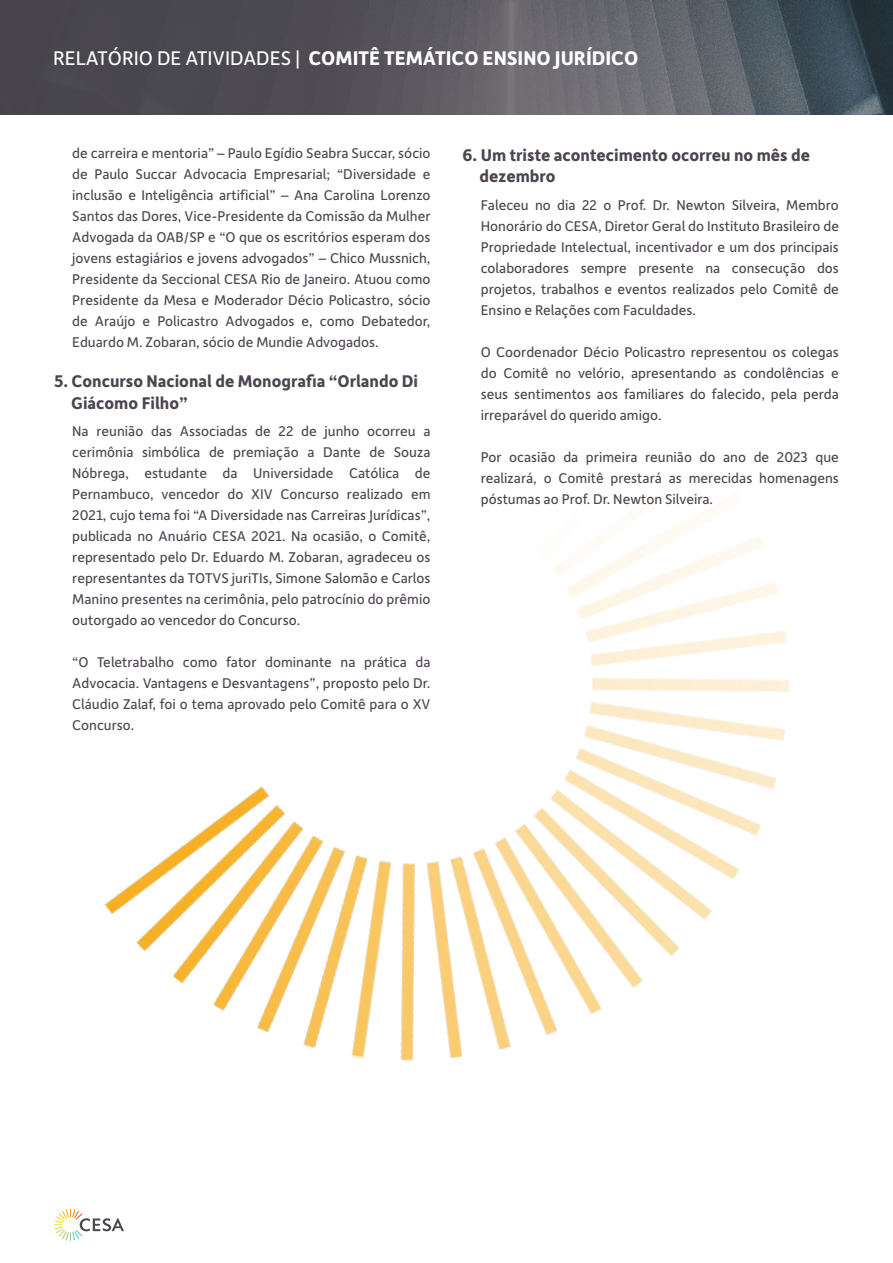
<style>
.page{position:relative;width:893px;height:1263px;background:#fff}
.page>*{position:absolute;margin:0;border:0;box-sizing:border-box;transform-origin:0 0}
.t1{font:700 21px "Depot New";color:#fff}
.t2{font:700 18px/21.6px "Depot New";color:#4c454f}
.t3{font:15px/21px "Depot New";color:#4c454f;text-align:justify}
.s1{font-weight:400}
</style>
<div class="page">
<svg style="left:54px;top:1209px;width:70px;height:32px"></svg>
<svg style="left:0;top:0;width:893px;height:115px;background:#54555c"></svg>
<img style="left:104px;top:513px;width:685px;height:548px">
<h1 class="t1" style="left:53px;top:45px;width:587px"><span class="s1">RELATÓRIO DE ATIVIDADES |</span> COMITÊ TEMÁTICO ENSINO JURÍDICO</h1>
<p class="t3" style="left:72px;top:142px;width:360px">de carreira e mentoria” – Paulo Egídio Seabra Succar, sócio de Paulo Succar Advocacia Empresarial; “Diversidade e inclusão e Inteligência artificial” – Ana Carolina Lorenzo Santos das Dores, Vice-Presidente da Comissão da Mulher Advogada da OAB/SP e “O que os escritórios esperam dos jovens estagiários e jovens advogados” – Chico Mussnich, Presidente da Seccional CESA Rio de Janeiro. Atuou como Presidente da Mesa e Moderador Décio Policastro, sócio de Araújo e Policastro Advogados e, como Debatedor, Eduardo M. Zobaran, sócio de Mundie Advogados.</p>
<p class="t2" style="left:71px;top:370px;width:348px;text-indent:-17px">5. Concurso Nacional de Monografia “Orlando Di<br>Giácomo Filho”</p>
<p class="t3" style="left:72px;top:420px;width:360px">Na reunião das Associadas de 22 de junho ocorreu a cerimônia simbólica de premiação a Dante de Souza Nóbrega, estudante da Universidade Católica de Pernambuco, vencedor do XIV Concurso realizado em 2021, cujo tema foi “A Diversidade nas Carreiras Jurídicas”, publicada no Anuário CESA 2021. Na ocasião, o Comitê, representado pelo Dr. Eduardo M. Zobaran, agradeceu os representantes da TOTVS juriTIs, Simone Salomão e Carlos Manino presentes na cerimônia, pelo patrocínio do prêmio outorgado ao vencedor do Concurso.</p>
<p class="t3" style="left:72px;top:651px;width:360px">“O Teletrabalho como fator dominante na prática da Advocacia. Vantagens e Desvantagens”, proposto pelo Dr.<br>Cláudio Zalaf, foi o tema aprovado pelo Comitê para o XV Concurso.</p>
<p class="t2" style="left:480px;top:143px;width:332px;text-indent:-17px">6. Um triste acontecimento ocorreu no mês de dezembro</p>
<p class="t3" style="left:481px;top:193px;width:360px">Faleceu no dia 22 o Prof. Dr. Newton Silveira, Membro Honorário do CESA, Diretor Geral do Instituto Brasileiro de Propriedade Intelectual, incentivador e um dos principais colaboradores sempre presente na consecução dos projetos, trabalhos e eventos realizados pelo Comitê de Ensino e Relações com Faculdades.</p>
<p class="t3" style="left:481px;top:340px;width:360px">O Coordenador Décio Policastro representou os colegas do Comitê no velório, apresentando as condolências e seus sentimentos aos familiares do falecido, pela perda irreparável do querido amigo.</p>
<p class="t3" style="left:481px;top:445px;width:360px">Por ocasião da primeira reunião do ano de 2023 que realizará, o Comitê prestará as merecidas homenagens póstumas ao Prof. Dr. Newton Silveira.</p>
</div>
